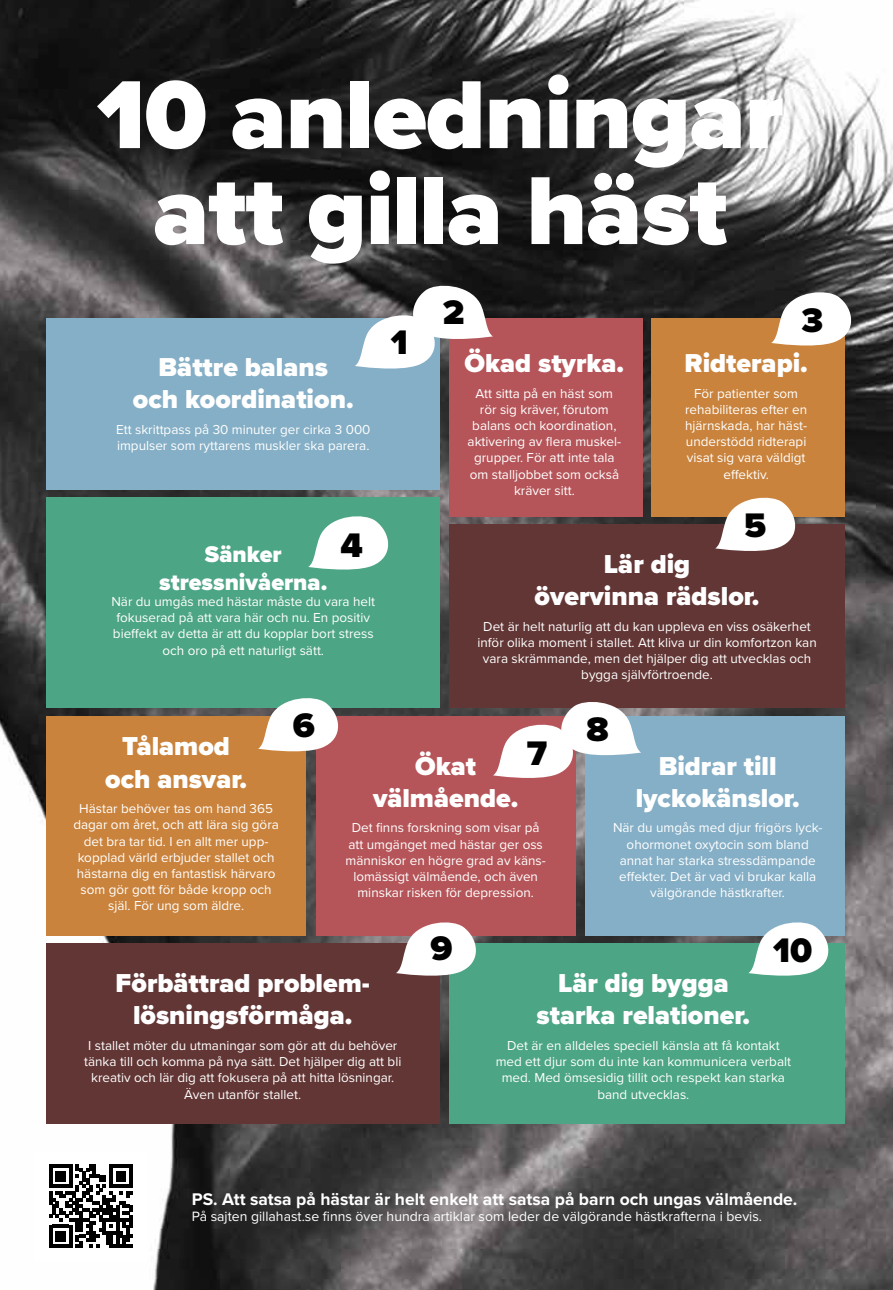
<style>
.page{position:relative;width:893px;height:1290px;background:#fff}
.page>*{position:absolute;margin:0;border:0;box-sizing:border-box;transform-origin:0 0}
.t1{font:900 100.1px/95.9px "Proxima Nova";letter-spacing:-.01em;color:#fff;text-align:center}
.t2{font:900 35.35px "Proxima Nova";color:#000}
.t3{font:900 26.95px/32.2px "Proxima Nova";color:#fff;text-align:center}
.t4{font:900 23.45px/28.2px "Proxima Nova";color:#fff;text-align:center}
.t5{font:700 17.5px "Proxima Nova";color:#fff}
.t6{font:14px "Proxima Nova";color:#fff}
.t7{font:13.47px/16.1px "Proxima Nova";color:#fff;text-align:center}
</style>
<div class="page">
<img style="left:0;top:0;width:893px;height:1290px">
<div style="left:46px;top:318px;width:394px;height:171px;background:#85afc6"></div>
<div style="left:449px;top:318px;width:194px;height:198px;background:#b65559"></div>
<div style="left:651px;top:318px;width:194px;height:198px;background:#ca833c"></div>
<div style="left:46px;top:498px;width:394px;height:210px;background:#4ca585"></div>
<div style="left:449px;top:524px;width:396px;height:184px;background:#623635"></div>
<div style="left:46px;top:716px;width:260px;height:220px;background:#ca833c"></div>
<div style="left:316px;top:716px;width:259px;height:220px;background:#b65559"></div>
<div style="left:585px;top:716px;width:260px;height:220px;background:#85afc6"></div>
<div style="left:46px;top:944px;width:394px;height:180px;background:#623635"></div>
<div style="left:449px;top:944px;width:396px;height:180px;background:#4ca585"></div>
<svg style="left:355px;top:282px;width:138px;height:90px"></svg>
<svg style="left:771px;top:289px;width:86px;height:60px"></svg>
<svg style="left:308px;top:516px;width:81px;height:54px"></svg>
<svg style="left:715px;top:497px;width:86px;height:54px"></svg>
<svg style="left:258px;top:698px;width:86px;height:57px"></svg>
<svg style="left:493px;top:702px;width:148px;height:80px"></svg>
<svg style="left:748px;top:922px;width:87px;height:54px"></svg>
<svg style="left:396px;top:922px;width:86px;height:57px"></svg>
<div style="left:35px;top:1151px;width:112px;height:110px;background:#fff"></div>
<svg style="left:49px;top:1164px;width:84px;height:84px"></svg>
<h1 class="t1" style="left:97px;top:66px;width:688px">10 anledningar att gilla häst</h1>
<h3 class="t3" style="left:133px;top:351px;width:222px">Bättre balans och koordination.</h3>
<p class="t7" style="left:116px;top:421px;width:256px;text-align:left">Ett skrittpass på 30 minuter ger cirka 3 000 impulser som ryttarens muskler ska parera.</p>
<h2 class="t2" style="left:391px;top:316px;width:19px">1</h2>
<h2 class="t2" style="left:340px;top:519px;width:24px">4</h2>
<h3 class="t4" style="left:159px;top:540px;width:170px">Sänker stressnivåerna.</h3>
<p class="t7" style="left:111px;top:593px;width:265px">När du umgås med hästar måste du vara helt fokuserad på att vara här och nu. En positiv bieffekt av detta är att du kopplar bort stress och oro på ett naturligt sätt.</p>
<h2 class="t2" style="left:443px;top:285px;width:23px">2</h2>
<h3 class="t3" style="left:465px;top:347px;width:161px">Ökad styrka.</h3>
<p class="t7" style="left:468px;top:385px;width:155px">Att sitta på en häst som rör sig kräver, förutom balans och koordination, aktivering av flera muskel&shy;grupper. För att inte tala om stalljobbet som också kräver sitt.</p>
<h2 class="t2" style="left:801px;top:294px;width:23px">3</h2>
<h3 class="t3" style="left:684px;top:347px;width:125px">Ridterapi.</h3>
<p class="t7" style="left:685px;top:385px;width:124px">För patienter som rehabiliteras efter en hjärnskada, har häst&shy;understödd ridterapi visat sig vara väldigt effektiv.</p>
<h2 class="t2" style="left:744px;top:499px;width:24px">5</h2>
<h3 class="t3" style="left:535px;top:547px;width:226px">Lär dig<br>övervinna rädslor.</h3>
<p class="t7" style="left:477px;top:617px;width:341px">Det är helt naturlig att du kan uppleva en viss osäkerhet inför olika moment i stallet. Att kliva ur din komfortzon kan vara skrämmande, men det hjälper dig att utvecklas och bygga självförtroende.</p>
<h3 class="t3" style="left:105px;top:730px;width:143px">Tålamod och ansvar.</h3>
<p class="t7" style="left:73px;top:800px;width:207px">Hästar behöver tas om hand 365 dagar om året, och att lära sig göra det bra tar tid. I en allt mer upp&shy;kopplad värld erbjuder stallet och hästarna dig en fantastisk härvaro som gör gott för både kropp och själ. För ung som äldre.</p>
<h2 class="t2" style="left:293px;top:699px;width:24px">6</h2>
<h2 class="t2" style="left:527px;top:726px;width:22px">7</h2>
<h3 class="t3" style="left:373px;top:749px;width:147px">Ökat välmående.</h3>
<p class="t7" style="left:345px;top:819px;width:202px">Det finns forskning som visar på att umgänget med hästar ger oss människor en högre grad av käns&shy;lomässigt välmående, och även minskar risken för depression.</p>
<h2 class="t2" style="left:586px;top:702px;width:24px">8</h2>
<h3 class="t3" style="left:636px;top:749px;width:165px">Bidrar till lyckokänslor.</h3>
<p class="t7" style="left:613px;top:819px;width:211px">När du umgås med djur frigörs lyck&shy;ohormonet oxytocin som bland annat har starka stressdämpande effekter. Det är vad vi brukar kalla välgörande hästkrafter.</p>
<h2 class="t2" style="left:431px;top:922px;width:24px">9</h2>
<h2 class="t2" style="left:773px;top:923px;width:41px">10</h2>
<h3 class="t3" style="left:116px;top:967px;width:256px">Förbättrad problem&shy;lösningsförmåga.</h3>
<p class="t7" style="left:84px;top:1037px;width:319px">I stallet möter du utmaningar som gör att du behöver tänka till och komma på nya sätt. Det hjälper dig att bli kreativ och lär dig att fokusera på att hitta lösningar.<br>Även utanför stallet.</p>
<h3 class="t3" style="left:537px;top:967px;width:215px">Lär dig bygga starka relationer.</h3>
<p class="t7" style="left:496px;top:1037px;width:297px">Det är en alldeles speciell känsla att få kontakt med ett djur som du inte kan kommunicera verbalt med. Med ömsesidig tillit och respekt kan starka band utvecklas.</p>
<p class="t5" style="left:192px;top:1186px;width:607px">PS. Att satsa på hästar är helt enkelt att satsa på barn och ungas välmående.</p>
<p class="t6" style="left:192px;top:1206px;width:572px">På sajten gillahast.se finns över hundra artiklar som leder de välgörande hästkrafterna i bevis.</p>
</div>
